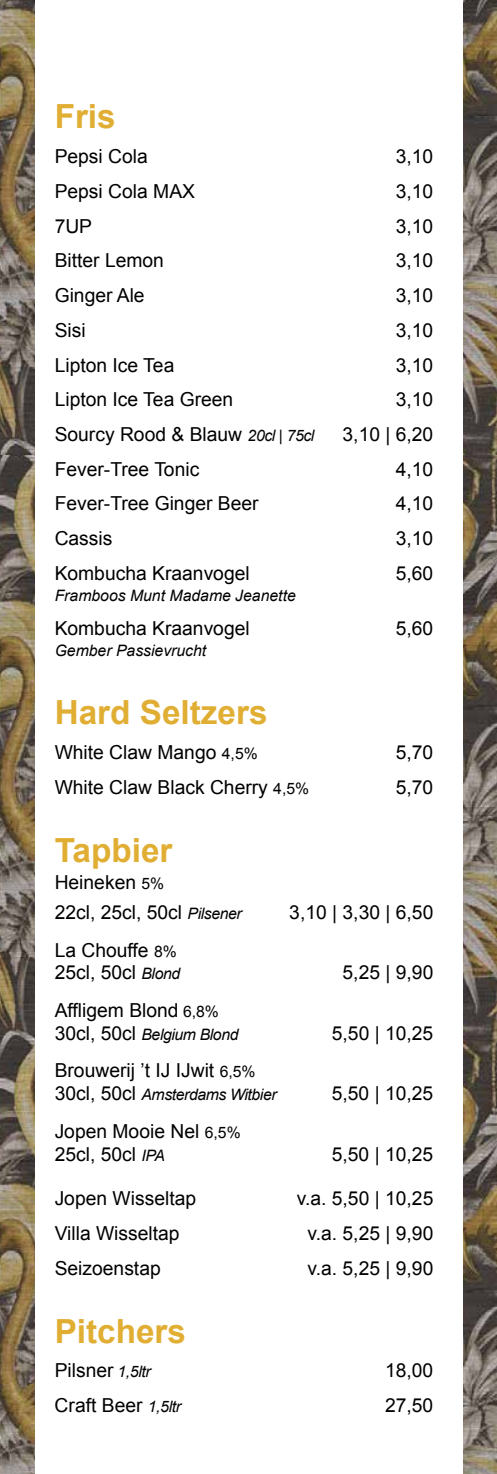
<style>
.page{position:relative;width:497px;height:1474px;background:#fff}
.page>*{position:absolute;margin:0;border:0;box-sizing:border-box;transform-origin:0 0}
.t1{font:700 33.25px "Arial";color:#e1ae34}
.t2{font:19.25px/22.8px "Arial";color:#000}
.t3{font:italic 15.75px "Arial";letter-spacing:-.025em;color:#000}
.t4{font:italic 15.75px "Arial";color:#000}
.s1{font-style:italic;font-size:15.75px}
.s2{font-size:15.75px}
.s3{font-style:normal;font-size:19.25px}
</style>
<div class="page">
<img style="left:0;top:454px;width:496px;height:527px">
<img style="left:0;top:0;width:496px;height:454px">
<img style="left:0;top:981px;width:496px;height:492px">
<div style="left:35px;top:0;width:426px;height:1473px;background:#fff"></div>
<h1 class="t1" style="left:55px;top:95px;width:62px">Fris</h1>
<p class="t2" style="left:55px;top:145px;width:95px">Pepsi Cola</p>
<p class="t2" style="left:395px;top:145px;width:39px">3,10</p>
<p class="t2" style="left:55px;top:180px;width:142px">Pepsi Cola MAX</p>
<p class="t2" style="left:395px;top:180px;width:39px">3,10</p>
<p class="t2" style="left:55px;top:215px;width:39px">7UP</p>
<p class="t2" style="left:395px;top:215px;width:39px">3,10</p>
<p class="t2" style="left:55px;top:249px;width:111px">Bitter Lemon</p>
<p class="t2" style="left:395px;top:249px;width:39px">3,10</p>
<p class="t2" style="left:55px;top:284px;width:91px">Ginger Ale</p>
<p class="t2" style="left:395px;top:284px;width:39px">3,10</p>
<p class="t2" style="left:55px;top:319px;width:33px">Sisi</p>
<p class="t2" style="left:395px;top:319px;width:39px">3,10</p>
<p class="t2" style="left:55px;top:353px;width:121px">Lipton Ice Tea</p>
<p class="t2" style="left:395px;top:353px;width:39px">3,10</p>
<p class="t2" style="left:55px;top:388px;width:180px">Lipton Ice Tea Green</p>
<p class="t2" style="left:395px;top:388px;width:39px">3,10</p>
<p class="t2" style="left:55px;top:423px;width:261px">Sourcy Rood &amp; Blauw <span class="s1">20cl | 75cl</span></p>
<p class="t2" style="left:342px;top:423px;width:92px">3,10 | 6,20</p>
<p class="t2" style="left:55px;top:458px;width:146px">Fever-Tree Tonic</p>
<p class="t2" style="left:395px;top:458px;width:39px">4,10</p>
<p class="t2" style="left:55px;top:492px;width:205px">Fever-Tree Ginger Beer</p>
<p class="t2" style="left:395px;top:492px;width:39px">4,10</p>
<p class="t2" style="left:55px;top:527px;width:59px">Cassis</p>
<p class="t2" style="left:395px;top:527px;width:39px">3,10</p>
<p class="t2" style="left:55px;top:562px;width:196px">Kombucha Kraanvogel</p>
<p class="t2" style="left:395px;top:562px;width:39px">5,60</p>
<p class="t4" style="left:55px;top:585px;width:242px">Framboos Munt Madame Jeanette</p>
<p class="t2" style="left:55px;top:617px;width:196px">Kombucha Kraanvogel</p>
<p class="t2" style="left:395px;top:617px;width:39px">5,60</p>
<p class="t4" style="left:55px;top:640px;width:153px">Gember Passievrucht</p>
<h1 class="t1" style="left:55px;top:690px;width:214px">Hard Seltzers</h1>
<p class="t2" style="left:55px;top:741px;width:204px">White Claw Mango <span class="s2">4,5%</span></p>
<p class="t2" style="left:395px;top:741px;width:39px">5,70</p>
<p class="t2" style="left:55px;top:775px;width:256px">White Claw Black Cherry <span class="s2">4,5%</span></p>
<p class="t2" style="left:395px;top:775px;width:39px">5,70</p>
<h1 class="t1" style="left:55px;top:828px;width:119px">Tapbier</h1>
<p class="t2" style="left:55px;top:867px;width:188px;line-height:29.8px">Heineken <span class="s2">5%<br></span>22cl, 25cl, 50cl <span class="s1">Pilsener</span></p>
<p class="t2" style="left:55px;top:938px;width:127px">La Chouffe <span class="s2">8%<br></span>25cl, 50cl <span class="s1">Blond</span></p>
<p class="t2" style="left:289px;top:901px;width:145px">3,10 | 3,30 | 6,50</p>
<p class="t2" style="left:342px;top:961px;width:92px">5,25 | 9,90</p>
<p class="t2" style="left:55px;top:999px;width:166px">Affligem Blond <span class="s2">6,8%</span></p>
<p class="t3" style="left:55px;top:1024px;width:185px"><span class="s3">30cl, 50cl</span> Belgium Blond</p>
<p class="t2" style="left:331px;top:1021px;width:103px">5,50 | 10,25</p>
<p class="t2" style="left:55px;top:1059px;width:202px">Brouwerij ’t IJ IJwit <span class="s2">6,5%</span></p>
<p class="t3" style="left:55px;top:1084px;width:223px"><span class="s3">30cl, 50cl</span> Amsterdams Witbier</p>
<p class="t2" style="left:331px;top:1082px;width:103px">5,50 | 10,25</p>
<p class="t2" style="left:55px;top:1119px;width:187px">Jopen Mooie Nel <span class="s2">6,5%<br></span>25cl, 50cl <span class="s1">IPA</span></p>
<p class="t2" style="left:331px;top:1142px;width:103px">5,50 | 10,25</p>
<p class="t2" style="left:55px;top:1187px;width:143px">Jopen Wisseltap</p>
<p class="t2" style="left:296px;top:1187px;width:138px">v.a. 5,50 | 10,25</p>
<p class="t2" style="left:55px;top:1222px;width:126px">Villa Wisseltap</p>
<p class="t2" style="left:307px;top:1222px;width:127px">v.a. 5,25 | 9,90</p>
<p class="t2" style="left:55px;top:1256px;width:107px">Seizoenstap</p>
<p class="t2" style="left:307px;top:1256px;width:127px">v.a. 5,25 | 9,90</p>
<h1 class="t1" style="left:55px;top:1309px;width:133px">Pitchers</h1>
<p class="t2" style="left:55px;top:1359px;width:97px">Pilsner <span class="s1">1,5ltr</span></p>
<p class="t2" style="left:384px;top:1359px;width:50px">18,00</p>
<p class="t2" style="left:55px;top:1394px;width:128px">Craft Beer <span class="s1">1,5ltr</span></p>
<p class="t2" style="left:384px;top:1394px;width:50px">27,50</p>
</div>
